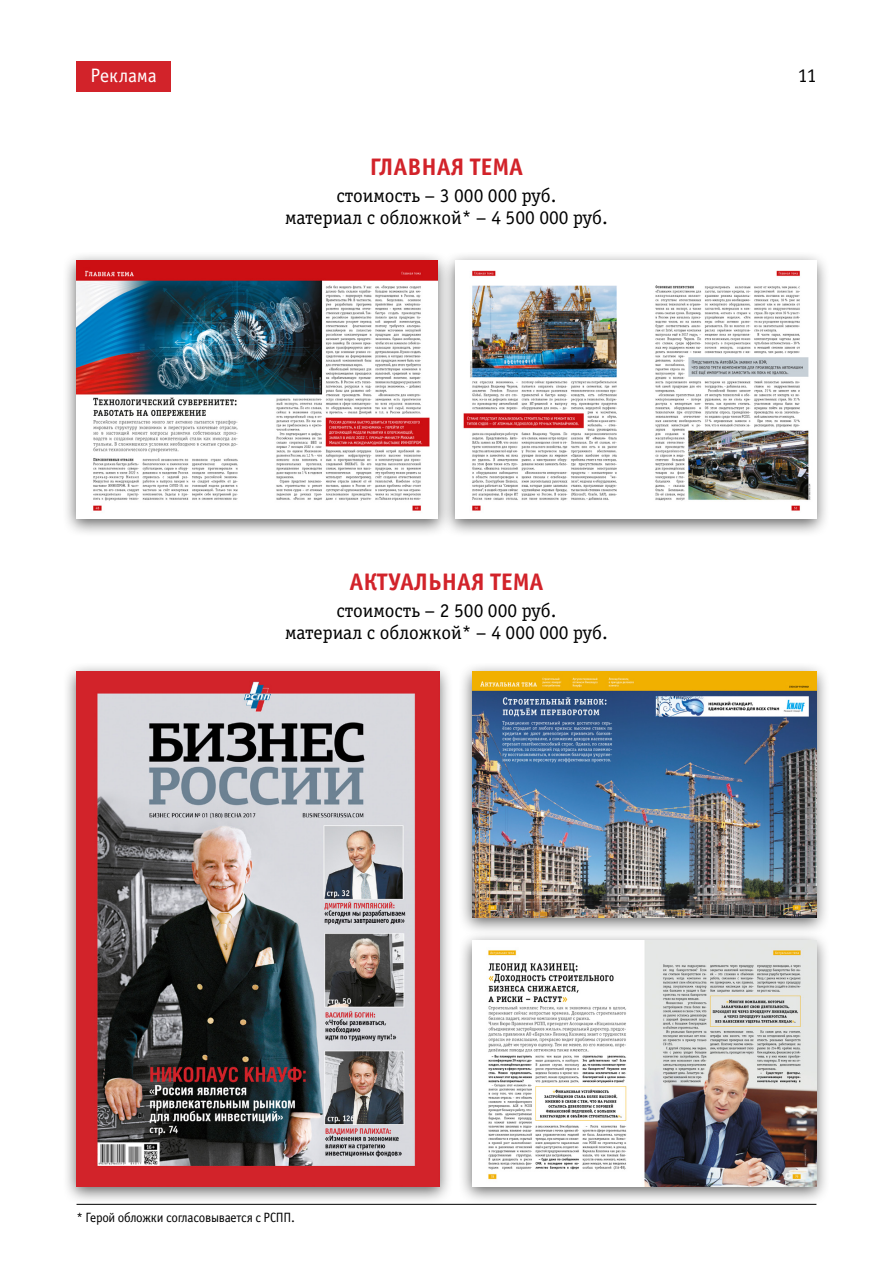
<style>
.page{position:relative;width:893px;height:1263px;background:#fff}
.page>*{position:absolute;margin:0;border:0;box-sizing:border-box;transform-origin:0 0}
.t1{font:24px "Officina Sans Bold C";color:#d2232a}
.t2{font:19.5px/22.5px "Officina Serif Book C";color:#000;text-align:center}
.t3{font:19.5px "Officina Sans Book C";letter-spacing:-.01em;color:#fff}
.t4{font:19.5px "Officina Sans Book C";color:#000}
.t5{font:13.5px "Officina Sans Book C";letter-spacing:-.02em;color:#000}
</style>
<div class="page">
<div style="left:62px;top:251px;width:390px;height:286px;background:#000;opacity:.6"></div>
<img style="left:77px;top:261px;width:360px;height:257px">
<div style="left:441px;top:251px;width:390px;height:286px;background:#000;opacity:.6"></div>
<img style="left:455px;top:261px;width:361px;height:258px">
<div style="left:63px;top:662px;width:390px;height:543px;background:#000;opacity:.6"></div>
<img style="left:77px;top:672px;width:362px;height:514px">
<div style="left:458px;top:930px;width:372px;height:274px;background:#000;opacity:.6"></div>
<img style="left:472px;top:940px;width:344px;height:246px">
<div style="left:458px;top:662px;width:372px;height:274px;background:#000;opacity:.6"></div>
<img style="left:472px;top:672px;width:344px;height:245px">
<div style="left:77px;top:61px;width:94px;height:30px;background:#d2232a"></div>
<hr style="left:77px;top:1204px;width:739px;height:1px;background:#000">
<p class="t3" style="left:91px;top:65px;width:68px">Реклама</p>
<p class="t1" style="left:370px;top:153px;width:155px">ГЛАВНАЯ ТЕМА</p>
<p class="t2" style="left:285px;top:184px;width:324px">стоимость – 3 000 000 руб.<br>материал с обложкой* – 4 500 000 руб.</p>
<p class="t1" style="left:349px;top:568px;width:196px">АКТУАЛЬНАЯ ТЕМА</p>
<p class="t2" style="left:285px;top:599px;width:324px">стоимость – 2 500 000 руб.<br>материал с обложкой* – 4 000 000 руб.</p>
<p class="t4" style="left:798px;top:65px;width:20px">11</p>
<p class="t5" style="left:77px;top:1210px;width:220px">* Герой обложки согласовывается с РСПП.</p>
</div>
